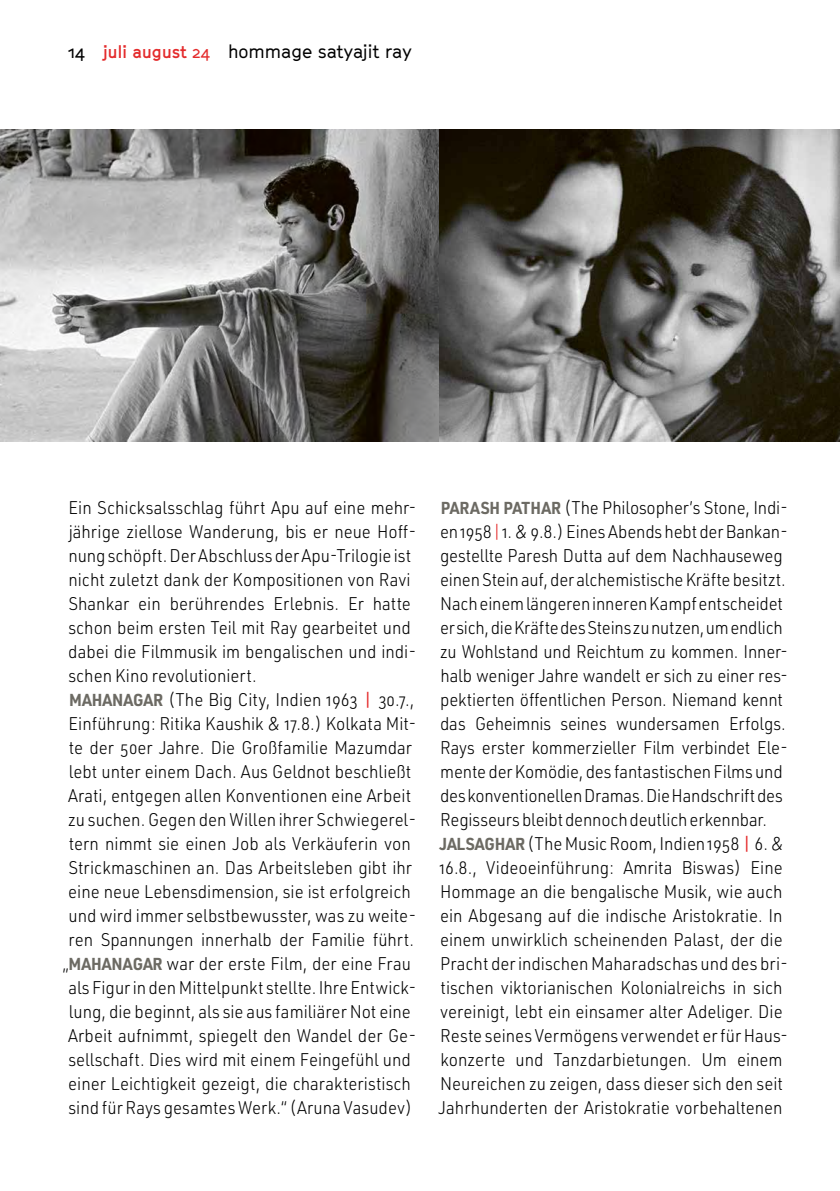
<style>
.page{position:relative;width:840px;height:1191px;background:#fff}
.page>*{position:absolute;margin:0;border:0;box-sizing:border-box;transform-origin:0 0}
.Brot_2{font:300 18px/24px "URWDIN";color:#000;scale:.92 1}
.Brot_2_60_70_80{font:300 18px/24px "URWDIN";letter-spacing:-.01em;color:#000;scale:.92 1}
.t1{font:18px "GT Cinetype";color:#000}
.s1{font-weight:700;font-size:17px;color:#e42b2c}
.s2{font-size:17px;color:#e42b2c}
.s3{font-weight:700;font-size:17px;color:#6c6a63}
.s4{font-family:"URWDIN Cond";font-weight:400;color:#e42b2c}
</style>
<div class="page">
<img style="left:0;top:130px;width:839px;height:312px">
<p class="t1" style="left:68px;top:41px;width:345px">14 <span class="s1">juli august</span> <span class="s2">24</span> hommage satyajit ray</p>
<p class="Brot_2" style="left:68px;top:495px;width:379px">Ein Schicksalsschlag führt Apu auf eine mehr&shy;jährige ziellose Wanderung, bis er neue Hoff&shy;nung schöpft. Der Abschluss der Apu-Trilogie ist nicht zuletzt dank der Kompositionen von Ravi Shankar ein berührendes Erlebnis. Er hatte schon beim ersten Teil mit Ray gearbeitet und dabei die Filmmusik im bengalischen und indi&shy;schen Kino revolutioniert.</p>
<p class="Brot_2" style="left:63px;top:687px;width:386px;text-align:center"><span class="s3">MAHANAGAR</span> (The Big City, Indien 1963 <span class="s4">|</span> 30.7., Einführung: Ritika Kaushik &amp; 17.8.) Kolkata Mit&shy;te der 50er Jahre. Die Großfamilie Mazumdar lebt unter einem Dach. Aus Geldnot beschließt Arati, entgegen allen Konventionen eine Arbeit zu suchen. Gegen den Willen ihrer Schwiegerel&shy;tern nimmt sie einen Job als Verkäuferin von Strickmaschinen an. Das Arbeitsleben gibt ihr eine neue Lebensdimension, sie ist erfolgreich und wird immer selbstbewusster, was zu weite&shy;ren Spannungen innerhalb der Familie führt. „<span class="s3">MAHANAGAR</span> war der erste Film, der eine Frau als Figur in den Mittelpunkt stellte. Ihre Entwick&shy;lung, die beginnt, als sie aus familiärer Not eine Arbeit aufnimmt, spiegelt den Wandel der Ge&shy;sellschaft. Dies wird mit einem Feingefühl und einer Leichtigkeit gezeigt, die charakteristisch sind für Rays gesamtes Werk.“ (Aruna Vasudev)</p>
<p class="Brot_2_60_70_80" style="left:440px;top:495px;width:379px"><span class="s3">PARASH PATHAR</span> (The Philosopher’s Stone, Indi&shy;en 1958 <span class="s4">|</span> 1. &amp; 9.8.) Eines Abends hebt der Bankan&shy;gestellte Paresh Dutta auf dem Nachhauseweg einen Stein auf, der alchemistische Kräfte besitzt.<br>Nach einem längeren inneren Kampf entscheidet er sich, die Kräfte des Steins zu nutzen, um endlich zu Wohlstand und Reichtum zu kommen. Inner&shy;halb weniger Jahre wandelt er sich zu einer res&shy;pektierten öffentlichen Person. Niemand kennt das Geheimnis seines wundersamen Erfolgs.<br>Rays erster kommerzieller Film verbindet Ele&shy;mente der Komödie, des fantastischen Films und des konventionellen Dramas. Die Handschrift des Regisseurs bleibt dennoch deutlich erkennbar.</p>
<p class="Brot_2" style="left:438px;top:831px;width:381px"><span class="s3">JALSAGHAR</span> (The Music Room, Indien 1958 <span class="s4">|</span> 6. &amp; 16.8., Videoeinführung: Amrita Biswas) Eine Hommage an die bengalische Musik, wie auch ein Abgesang auf die indische Aristokratie. In einem unwirklich scheinenden Palast, der die Pracht der indischen Maharadschas und des bri&shy;tischen viktorianischen Kolonialreichs in sich vereinigt, lebt ein einsamer alter Adeliger. Die Reste seines Vermögens verwendet er für Haus&shy;konzerte und Tanzdarbietungen. Um einem Neureichen zu zeigen, dass dieser sich den seit Jahrhunderten der Aristokratie vorbehaltenen</p>
</div>
